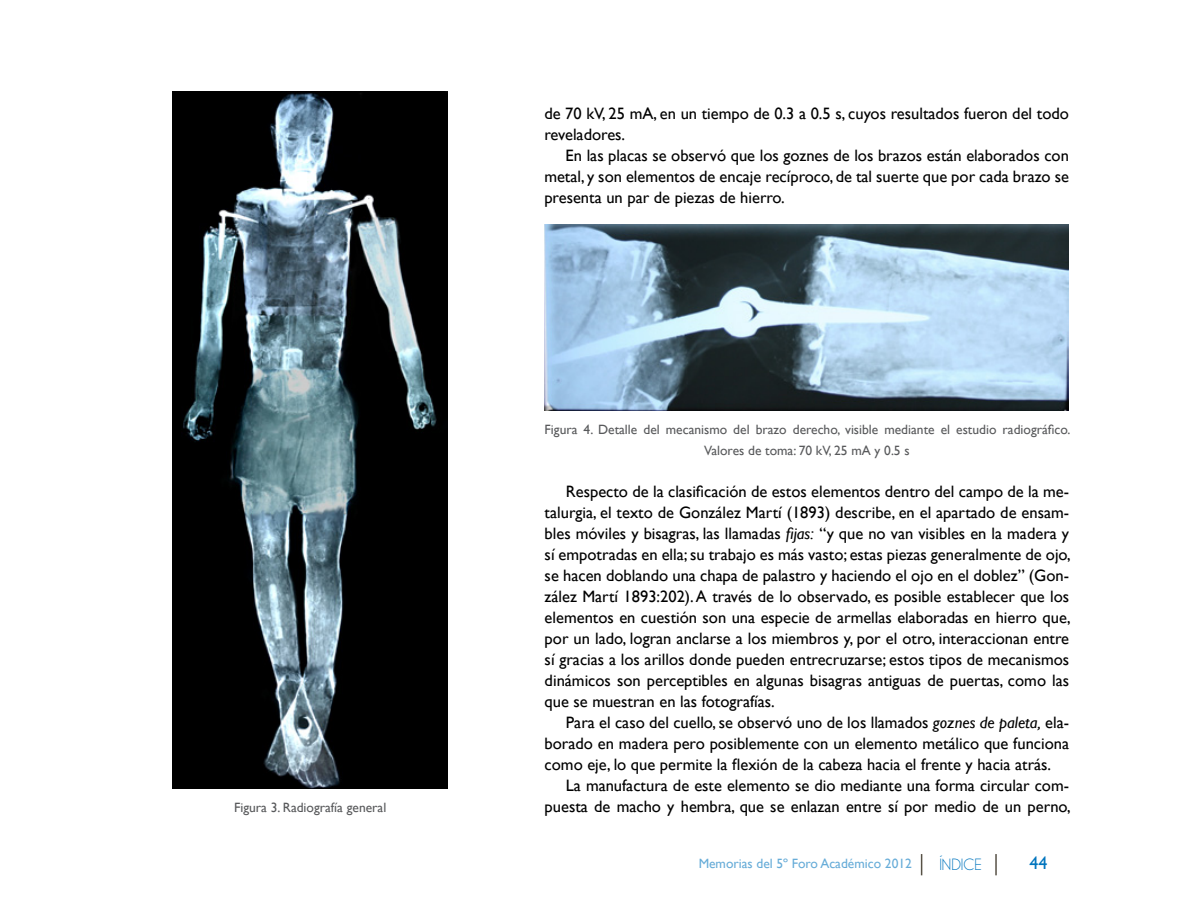
<style>
.page{position:relative;width:1188px;height:918px;background:#fff}
.page>*{position:absolute;margin:0;border:0;box-sizing:border-box;transform-origin:0 0}
.t1{font:18px "Gill Sans";color:#0075be}
.t2{font:16.5px/21px "Gill Sans";color:#000;text-align:justify}
.t3{font:16.5px "Champagne&Limousines";color:#0075be}
.t4{font:13.5px/21px "Gill Sans";color:#58595b;text-align:center}
.t5{font:13.5px "Gill Sans";color:#0075be}
.s1{font-style:italic}
</style>
<div class="page">
<hr style="left:995px;top:854px;width:2px;height:21px;background:#575146">
<svg style="left:921px;top:854px;width:1px;height:21px"></svg>
<img style="left:173px;top:91px;width:275px;height:697px">
<img style="left:545px;top:224px;width:524px;height:187px">
<p class="t4" style="left:234px;top:797px;width:154px">Figura 3. Radiografía general</p>
<p class="t2" style="left:544px;top:103px;width:526px">de 70 kV, 25 mA, en un tiempo de 0.3 a 0.5 s, cuyos resultados fueron del todo reveladores.</p>
<p class="t2" style="left:544px;top:145px;width:526px;text-indent:21px">En las placas se observó que los goznes de los brazos están elaborados con metal, y son elementos de encaje recíproco, de tal suerte que por cada brazo se presenta un par de piezas de hierro.</p>
<p class="t4" style="left:545px;top:419px;width:527px">Figura 4. Detalle del mecanismo del brazo derecho, visible mediante el estudio radiográfico.<br>Valores de toma: 70 kV, 25 mA y 0.5 s</p>
<p class="t2" style="left:545px;top:481px;width:528px;text-indent:21px">Respecto de la clasificación de estos elementos dentro del campo de la me&shy;talurgia, el texto de González Martí (1893) describe, en el apartado de ensam&shy;bles móviles y bisagras, las llamadas <span class="s1">fijas:</span> “y que no van visibles en la madera y sí empotradas en ella; su trabajo es más vasto; estas piezas generalmente de ojo, se hacen doblando una chapa de palastro y haciendo el ojo en el doblez” (Gon&shy;zález Martí 1893:202). A través de lo observado, es posible establecer que los elementos en cuestión son una especie de armellas elaboradas en hierro que, por un lado, logran anclarse a los miembros y, por el otro, interaccionan entre sí gracias a los arillos donde pueden entrecruzarse; estos tipos de mecanismos dinámicos son perceptibles en algunas bisagras antiguas de puertas, como las que se muestran en las fotografías.</p>
<p class="t2" style="left:545px;top:712px;width:526px;text-indent:21px">Para el caso del cuello, se observó uno de los llamados <span class="s1">goznes de paleta,</span> ela&shy;borado en madera pero posiblemente con un elemento metálico que funciona como eje, lo que permite la flexión de la cabeza hacia el frente y hacia atrás.</p>
<p class="t2" style="left:545px;top:775px;width:528px;text-align:right">La manufactura de este elemento se dio mediante una forma circular com&shy;puesta de macho y hembra, que se enlazan entre sí por medio de un perno,</p>
<p class="t5" style="left:699px;top:856px;width:215px">Memorias del 5º Foro Académico 2012</p>
<p class="t3" style="left:939px;top:855px;width:44px">ÍNDICE</p>
<p class="t1" style="left:1029px;top:853px;width:19px">44</p>
</div>
